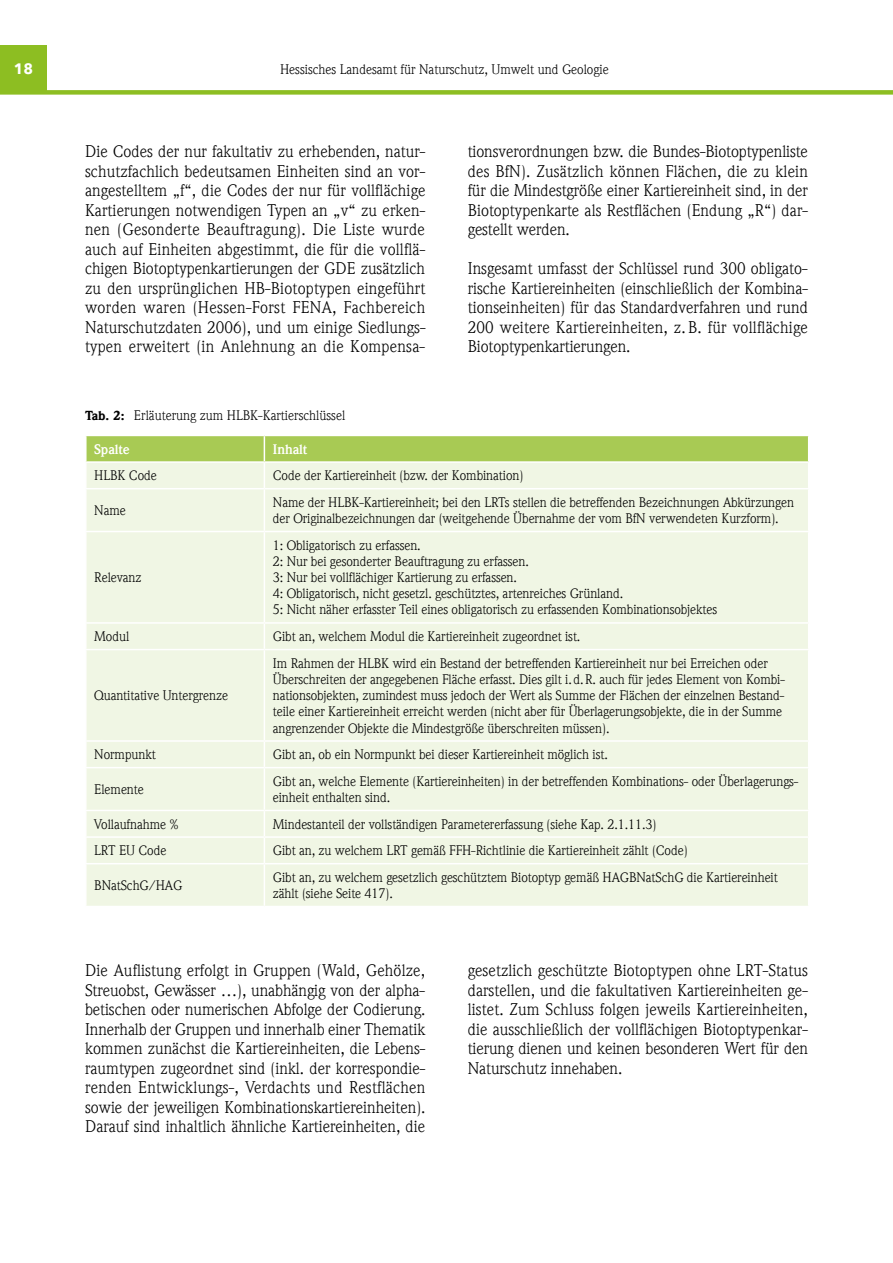
<style>
.page{position:relative;width:893px;height:1263px;background:#fff}
.page>*{position:absolute;margin:0;border:0;box-sizing:border-box;transform-origin:0 0}
.t1{font:16.5px/19.5px "ITC Weidemann Com";color:#000;text-align:justify}
.t2{font:700 15px "Avenir Next LT Pro";color:#fff}
.t3{font:13.5px/16.2px "ITC Weidemann Com";letter-spacing:-.005em;color:#000}
.t4{font:700 13.5px "ITC Weidemann Com";letter-spacing:-.005em;color:#fff}
.s1{font-weight:900;font-size:12.75px}
</style>
<div class="page">
<div style="left:87px;top:489px;width:721px;height:417px;background:#f0f6e4"></div>
<hr style="left:264px;top:489px;width:1px;height:42px;background:#fff">
<hr style="left:85px;top:531px;width:179px;height:1px;background:#fff">
<hr style="left:264px;top:531px;width:545px;height:1px;background:#fff">
<hr style="left:264px;top:532px;width:1px;height:90px;background:#fff">
<hr style="left:85px;top:622px;width:179px;height:2px;background:#fff">
<hr style="left:264px;top:622px;width:545px;height:2px;background:#fff">
<svg style="left:264px;top:624px;width:1px;height:25px"></svg>
<hr style="left:85px;top:649px;width:179px;height:1px;background:#fff">
<hr style="left:264px;top:649px;width:545px;height:1px;background:#fff">
<hr style="left:264px;top:650px;width:1px;height:90px;background:#fff">
<hr style="left:85px;top:740px;width:179px;height:2px;background:#fff">
<hr style="left:264px;top:740px;width:545px;height:2px;background:#fff">
<svg style="left:264px;top:742px;width:1px;height:25px"></svg>
<hr style="left:85px;top:767px;width:179px;height:1px;background:#fff">
<hr style="left:264px;top:767px;width:545px;height:1px;background:#fff">
<hr style="left:264px;top:768px;width:1px;height:42px;background:#fff">
<hr style="left:85px;top:810px;width:179px;height:1px;background:#fff">
<hr style="left:264px;top:810px;width:545px;height:1px;background:#fff">
<hr style="left:85px;top:836px;width:179px;height:2px;background:#fff">
<hr style="left:264px;top:836px;width:545px;height:2px;background:#fff">
<svg style="left:264px;top:811px;width:1px;height:52px"></svg>
<hr style="left:85px;top:863px;width:179px;height:1px;background:#fff">
<hr style="left:264px;top:863px;width:545px;height:1px;background:#fff">
<hr style="left:264px;top:864px;width:1px;height:42px;background:#fff">
<svg style="left:86px;top:435px;width:723px;height:53px;background:#cde09e"></svg>
<hr style="left:85px;top:461px;width:179px;height:2px;background:#fff">
<hr style="left:264px;top:461px;width:545px;height:2px;background:#fff">
<div style="left:0;top:45px;width:47px;height:49px;background:#8dbe22"></div>
<div style="left:0;top:90px;width:893px;height:5px;background:#8dbe22"></div>
<p class="t2" style="left:14px;top:60px;width:21px">18</p>
<p class="t3" style="left:280px;top:62px;width:330px">Hessisches Landesamt für Naturschutz, Umwelt und Geologie</p>
<p class="t1" style="left:85px;top:142px;width:342px">Die Codes der nur fakultativ zu erhebenden, natur&shy;schutzfachlich bedeutsamen Einheiten sind an vor&shy;angestelltem „f“, die Codes der nur für vollflächige Kartierungen notwendigen Typen an „v“ zu erken&shy;nen (Gesonderte Beauftragung). Die Liste wurde auch auf Einheiten abgestimmt, die für die vollflä&shy;chigen Biotoptypenkartierungen der GDE zusätzlich zu den ursprünglichen HB-Biotoptypen eingeführt worden waren (Hessen-Forst FENA, Fachbereich Naturschutzdaten 2006), und um einige Siedlungs&shy;typen erweitert (in Anlehnung an die Kompensa-</p>
<p class="t1" style="left:468px;top:142px;width:342px">tionsverordnungen bzw. die Bundes-Biotoptypenliste des BfN). Zusätzlich können Flächen, die zu klein für die Mindestgröße einer Kartiereinheit sind, in der Biotoptypenkarte als Restflächen (Endung „R“) dar&shy;gestellt werden.</p>
<p class="t1" style="left:468px;top:259px;width:342px">Insgesamt umfasst der Schlüssel rund 300 obligato&shy;rische Kartiereinheiten (einschließlich der Kombina&shy;tionseinheiten) für das Standardverfahren und rund 200 weitere Kartiereinheiten, z. B. für vollflächige Biotoptypenkartierungen.</p>
<p class="t3" style="left:85px;top:408px;width:262px"><span class="s1">Tab. 2:</span> Erläuterung zum HLBK-Kartierschlüssel</p>
<p class="t4" style="left:94px;top:441px;width:37px">Spalte</p>
<p class="t4" style="left:273px;top:441px;width:36px">Inhalt</p>
<p class="t3" style="left:94px;top:468px;width:64px">HLBK Code</p>
<p class="t3" style="left:273px;top:468px;width:252px">Code der Kartiereinheit (bzw. der Kombination)</p>
<p class="t3" style="left:94px;top:502px;width:33px">Name</p>
<p class="t3" style="left:273px;top:494px;width:523px">Name der HLBK-Kartiereinheit; bei den LRTs stellen die betreffenden Bezeichnungen Abkürzungen der Originalbezeichnungen dar (weitgehende Übernahme der vom BfN verwendeten Kurzform).</p>
<p class="t3" style="left:94px;top:569px;width:49px">Relevanz</p>
<p class="t3" style="left:273px;top:537px;width:446px">1: Obligatorisch zu erfassen.<br>2: Nur bei gesonderter Beauftragung zu erfassen.<br>3: Nur bei vollflächiger Kartierung zu erfassen.<br>4: Obligatorisch, nicht gesetzl. geschütztes, artenreiches Grünland.<br>5: Nicht näher erfasster Teil eines obligatorisch zu erfassenden Kombinationsobjektes</p>
<p class="t3" style="left:94px;top:629px;width:36px">Modul</p>
<p class="t3" style="left:273px;top:629px;width:309px">Gibt an, welchem Modul die Kartiereinheit zugeordnet ist.</p>
<p class="t3" style="left:94px;top:688px;width:135px">Quantitative Untergrenze</p>
<p class="t3" style="left:273px;top:655px;width:513px">Im Rahmen der HLBK wird ein Bestand der betreffenden Kartiereinheit nur bei Erreichen oder Überschreiten der angegebenen Fläche erfasst. Dies gilt i.d.R. auch für jedes Element von Kombi&shy;nationsobjekten, zumindest muss jedoch der Wert als Summe der Flächen der einzelnen Bestand&shy;teile einer Kartiereinheit erreicht werden (nicht aber für Überlagerungsobjekte, die in der Summe angrenzender Objekte die Mindestgröße überschreiten müssen).</p>
<p class="t3" style="left:94px;top:747px;width:63px">Normpunkt</p>
<p class="t3" style="left:273px;top:747px;width:337px">Gibt an, ob ein Normpunkt bei dieser Kartiereinheit möglich ist.</p>
<p class="t3" style="left:94px;top:781px;width:51px">Elemente</p>
<p class="t3" style="left:273px;top:773px;width:527px">Gibt an, welche Elemente (Kartiereinheiten) in der betreffenden Kombinations- oder Überlagerungs&shy;einheit enthalten sind.</p>
<p class="t3" style="left:94px;top:816px;width:86px">Vollaufnahme %</p>
<p class="t3" style="left:273px;top:816px;width:385px">Mindestanteil der vollständigen Parametererfassung (siehe Kap. 2.1.11.3)</p>
<p class="t3" style="left:94px;top:843px;width:74px">LRT EU Code</p>
<p class="t3" style="left:273px;top:843px;width:416px">Gibt an, zu welchem LRT gemäß FFH-Richtlinie die Kartiereinheit zählt (Code)</p>
<p class="t3" style="left:94px;top:877px;width:90px">BNatSchG/HAG</p>
<p class="t3" style="left:273px;top:869px;width:506px">Gibt an, zu welchem gesetzlich geschütztem Biotoptyp gemäß HAGBNatSchG die Kartiereinheit zählt (siehe Seite 417).</p>
<p class="t1" style="left:85px;top:961px;width:342px">Die Auflistung erfolgt in Gruppen (Wald, Gehölze, Streuobst, Gewässer …), unabhängig von der alpha&shy;betischen oder numerischen Abfolge der Codierung.<br>Innerhalb der Gruppen und innerhalb einer Thematik kommen zunächst die Kartiereinheiten, die Lebens&shy;raumtypen zugeordnet sind (inkl. der korrespondie&shy;renden Entwicklungs-, Verdachts und Restflächen sowie der jeweiligen Kombinationskartiereinheiten).<br>Darauf sind inhaltlich ähnliche Kartiereinheiten, die</p>
<p class="t1" style="left:468px;top:961px;width:342px">gesetzlich geschützte Biotoptypen ohne LRT-Status darstellen, und die fakultativen Kartiereinheiten ge&shy;listet. Zum Schluss folgen jeweils Kartiereinheiten, die ausschließlich der vollflächigen Biotoptypenkar&shy;tierung dienen und keinen besonderen Wert für den Naturschutz innehaben.</p>
</div>
